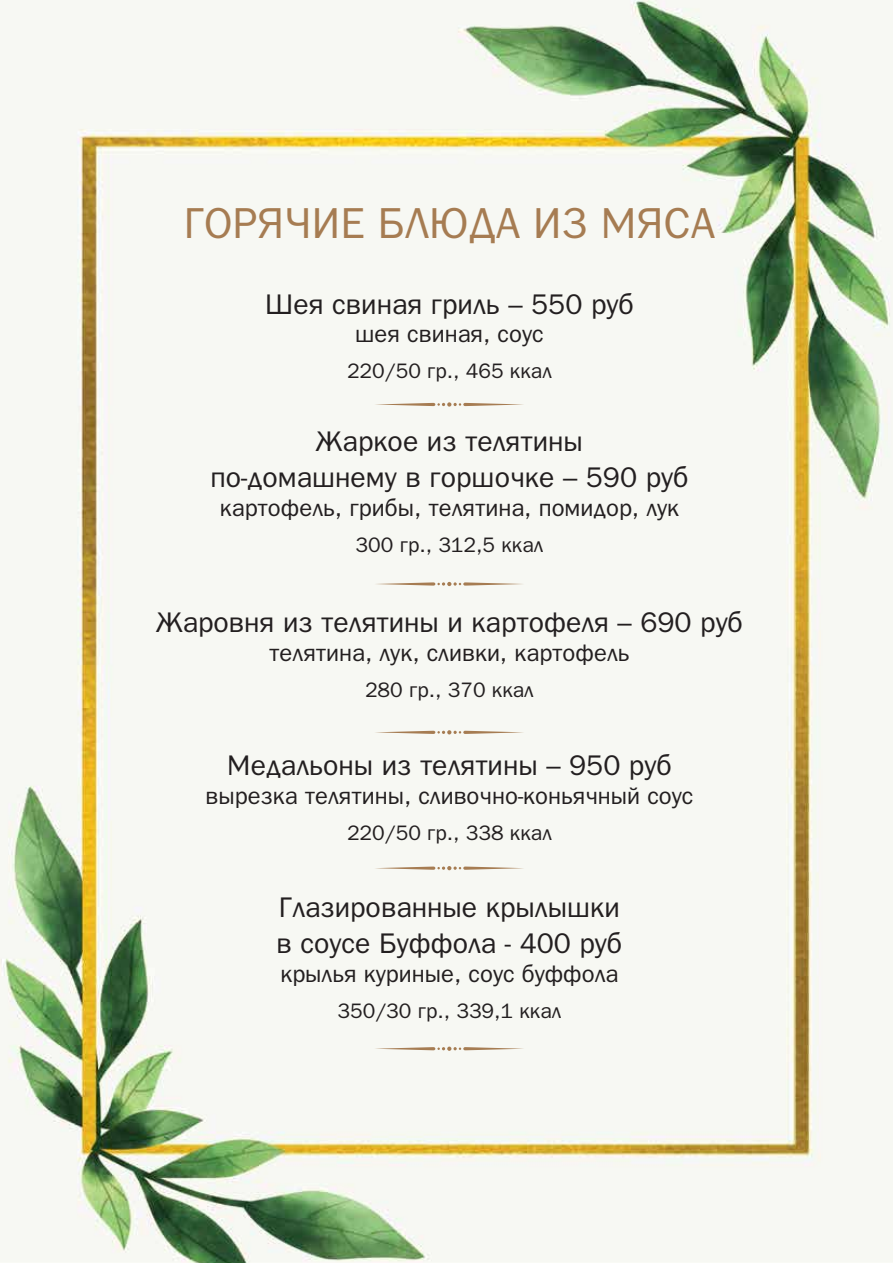
<style>
.page{position:relative;width:893px;height:1263px;background:#fff}
.page>*{position:absolute;margin:0;border:0;box-sizing:border-box;transform-origin:0 0}
.t1{font:43.5px "Bloknot";color:#a67c52}
.t2{font:28.5px/36px "Bloknot";color:#231f20;text-align:center}
.t3{font:24px "Bloknot";color:#231f20}
.t4{font:21px "Bloknot";color:#231f20}
</style>
<div class="page">
<img style="left:0;top:0;width:893px;height:1263px">
<svg style="left:374px;top:402px;width:150px;height:5px"></svg>
<svg style="left:374px;top:582px;width:150px;height:4px"></svg>
<svg style="left:374px;top:730px;width:150px;height:4px"></svg>
<svg style="left:374px;top:866px;width:150px;height:4px"></svg>
<svg style="left:374px;top:1046px;width:150px;height:5px"></svg>
<h1 class="t1" style="left:184px;top:200px;width:533px">ГОРЯЧИЕ БЛЮДА ИЗ МЯСА</h1>
<p class="t2" style="left:265px;top:290px;width:370px">Шея свиная гриль – 550 руб</p>
<p class="t3" style="left:355px;top:321px;width:190px">шея свиная, соус</p>
<p class="t4" style="left:347px;top:360px;width:206px">220/50 гр., 465 ккал</p>
<p class="t2" style="left:210px;top:427px;width:479px">Жаркое из телятины<br>по-домашнему в горшочке – 590 руб</p>
<p class="t3" style="left:220px;top:494px;width:461px">картофель, грибы, телятина, помидор, лук</p>
<p class="t4" style="left:356px;top:533px;width:189px">300 гр., 312,5 ккал</p>
<p class="t2" style="left:156px;top:608px;width:588px">Жаровня из телятины и картофеля – 690 руб</p>
<p class="t3" style="left:269px;top:640px;width:362px">телятина, лук, сливки, картофель</p>
<p class="t4" style="left:365px;top:678px;width:170px">280 гр., 370 ккал</p>
<p class="t2" style="left:227px;top:752px;width:446px">Медальоны из телятины – 950 руб</p>
<p class="t3" style="left:205px;top:783px;width:489px">вырезка телятины, сливочно-коньячный соус</p>
<p class="t4" style="left:347px;top:821px;width:206px">220/50 гр., 338 ккал</p>
<p class="t2" style="left:277px;top:893px;width:347px;text-align:left">Глазированные крылышки в соусе Буффола - 400 руб</p>
<p class="t3" style="left:280px;top:960px;width:340px">крылья куриные, соус буффола</p>
<p class="t4" style="left:338px;top:999px;width:225px">350/30 гр., 339,1 ккал</p>
</div>
